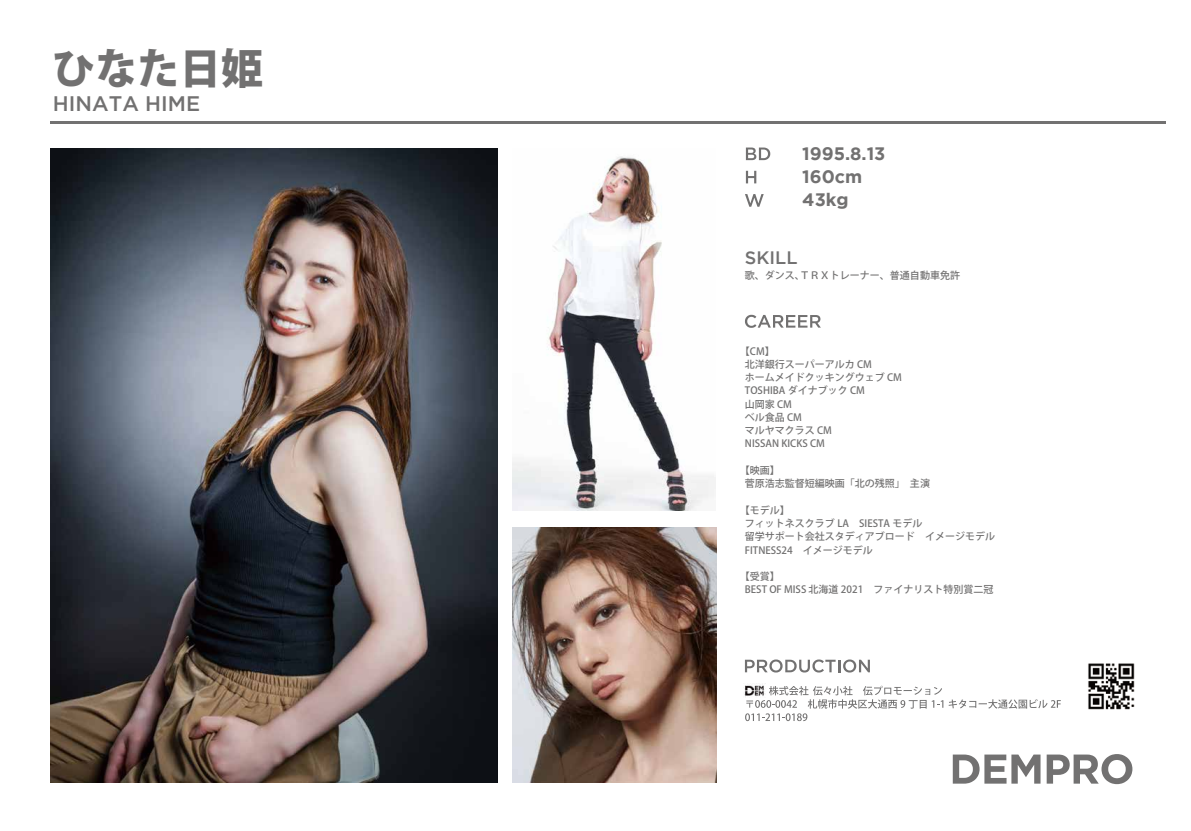
<style>
.page{position:relative;width:1191px;height:831px;background:#fff}
.page>*{position:absolute;margin:0;border:0;box-sizing:border-box;transform-origin:0 0}
.t1{font:800 42px "Koz Go Pr 6 N";color:#727171}
.t2{font:500 21px "Gotham";color:#727171}
.t3{font:700 18px/23.3px "Gotham";color:#727171}
.t4{font:500 18px "Gotham";color:#727171}
.t5{font:500 10px/13.2px "Koz Go Pr 6 N";color:#727171}
</style>
<div class="page">
<svg style="left:952px;top:754px;width:88px;height:29px"></svg>
<svg style="left:1046px;top:754px;width:86px;height:30px"></svg>
<img style="left:50px;top:149px;width:447px;height:633px">
<img style="left:512px;top:527px;width:204px;height:255px">
<img style="left:512px;top:156px;width:204px;height:354px">
<hr style="left:50px;top:121px;width:1115px;height:2px;background:#727171">
<svg style="left:746px;top:147px;width:24px;height:13px"></svg>
<svg style="left:746px;top:171px;width:10px;height:12px"></svg>
<svg style="left:745px;top:194px;width:18px;height:13px"></svg>
<svg style="left:745px;top:315px;width:76px;height:13px"></svg>
<svg style="left:745px;top:659px;width:125px;height:13px"></svg>
<svg style="left:745px;top:685px;width:315px;height:36px"></svg>
<img style="left:1088px;top:663px;width:47px;height:47px">
<img style="left:744px;top:683px;width:21px;height:15px">
<h1 class="t1" style="left:53px;top:45px;width:211px">ひなた日姫</h1>
<h2 class="t2" style="left:53px;top:92px;width:149px">HINATA HIME</h2>
<h3 class="t3" style="left:802px;top:141px;width:85px">1995.8.13<br>160cm<br>43kg</h3>
<h3 class="t4" style="left:745px;top:247px;width:54px">SKILL</h3>
<p class="t5" style="left:745px;top:269px;width:216px">歌、ダンス、ＴＲＸトレーナー、普通自動車免許</p>
<p class="t5" style="left:745px;top:344px;width:159px;text-indent:-5px">【CM】<br>北洋銀行スーパーアルカ CM<br>ホームメイドクッキングウェブ CM<br>TOSHIBA ダイナブック CM<br>山岡家 CM<br>ベル食品 CM<br>マルヤマクラス CM<br>NISSAN KICKS CM</p>
<p class="t5" style="left:745px;top:464px;width:186px;text-indent:-5px">【映画】<br>菅原浩志監督短編映画「北の残照」　主演</p>
<p class="t5" style="left:745px;top:503px;width:251px;text-indent:-5px">【モデル】<br>フィットネスクラブ LA　SIESTA モデル<br>留学サポート会社スタディアブロード　イメージモデル<br>FITNESS24　イメージモデル</p>
<p class="t5" style="left:745px;top:570px;width:250px;text-indent:-5px">【受賞】<br>BEST OF MISS 北海道 2021　ファイナリスト特別賞二冠</p>
</div>
